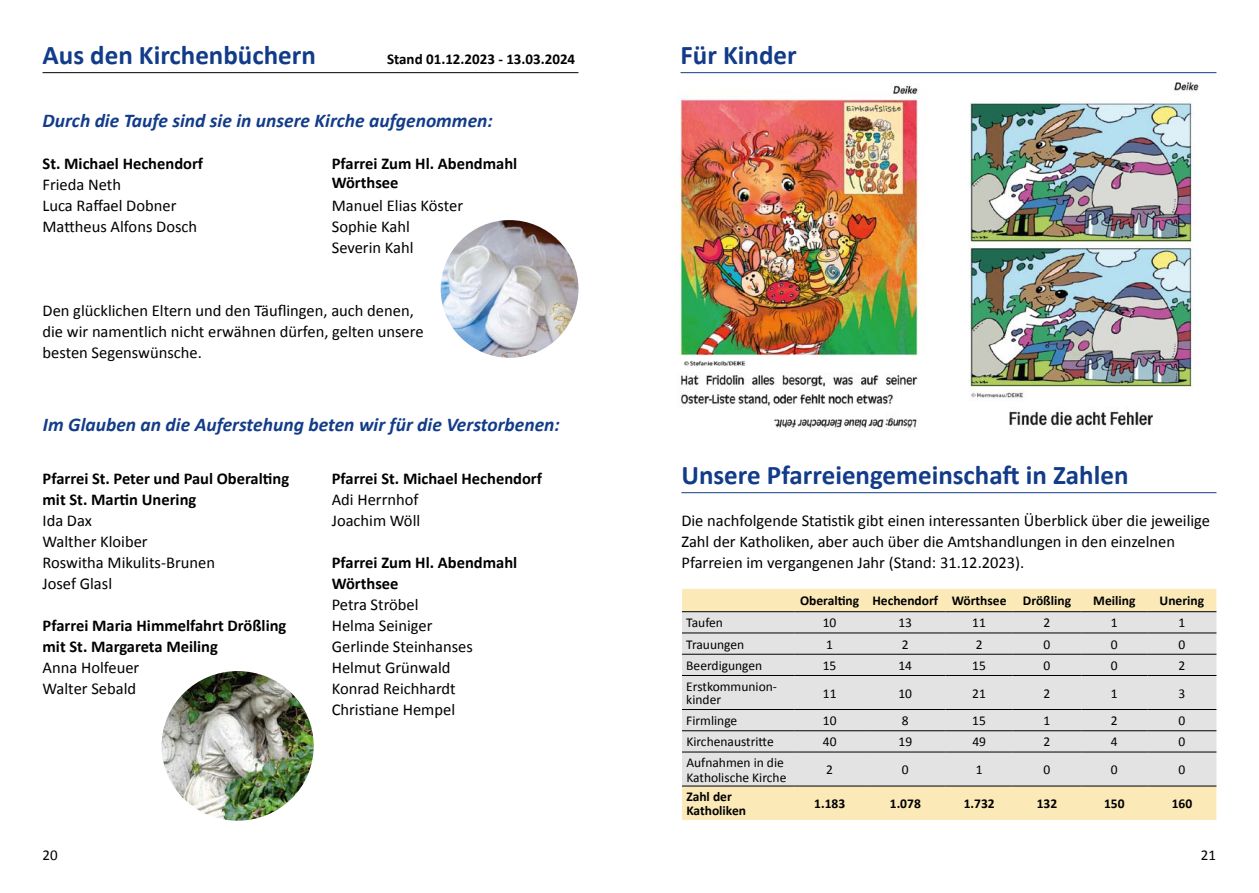
<style>
.page{position:relative;width:1259px;height:893px;background:#fff}
.page>*{position:absolute;margin:0;border:0;box-sizing:border-box;transform-origin:0 0}
.t1{font:700 27px "Calibri";color:#123c89}
.t2{font:italic 700 19.5px "Calibri";color:#123c89}
.t3{font:16.5px/21px "Calibri";color:#000}
.t4{font:700 16.5px/21px "Calibri";color:#000}
.t5{font:700 15px "Calibri";color:#000}
.t6{font:15px "Calibri";color:#000}
.t7{font:13.5px/13.5px "Calibri";color:#000}
.t8{font:700 13.5px/13.5px "Calibri";color:#000}
</style>
<div class="page">
<hr style="left:43px;top:72px;width:535px;height:1px;background:#000">
<img style="left:162px;top:671px;width:152px;height:150px">
<img style="left:441px;top:220px;width:137px;height:138px;border-radius:69px">
<div style="left:682px;top:589px;width:534px;height:231px;background:#fbeab7"></div>
<svg style="left:682px;top:612px;width:534px;height:21px;background:#dadadb"></svg>
<div style="left:682px;top:634px;width:534px;height:152px;background:#e3e3e4"></div>
<hr style="left:682px;top:654px;width:112px;height:1px;background:#000">
<hr style="left:794px;top:654px;width:71px;height:1px;background:#000">
<hr style="left:865px;top:654px;width:80px;height:1px;background:#000">
<hr style="left:945px;top:654px;width:67px;height:1px;background:#000">
<hr style="left:1012px;top:654px;width:69px;height:1px;background:#000">
<hr style="left:1081px;top:654px;width:66px;height:1px;background:#000">
<hr style="left:1147px;top:654px;width:69px;height:1px;background:#000">
<hr style="left:682px;top:675px;width:112px;height:1px;background:#000">
<hr style="left:794px;top:675px;width:71px;height:1px;background:#000">
<hr style="left:865px;top:675px;width:80px;height:1px;background:#000">
<hr style="left:945px;top:675px;width:67px;height:1px;background:#000">
<hr style="left:1012px;top:675px;width:69px;height:1px;background:#000">
<hr style="left:1081px;top:675px;width:66px;height:1px;background:#000">
<hr style="left:1147px;top:675px;width:69px;height:1px;background:#000">
<hr style="left:682px;top:709px;width:112px;height:1px;background:#000">
<hr style="left:794px;top:709px;width:71px;height:1px;background:#000">
<hr style="left:865px;top:709px;width:80px;height:1px;background:#000">
<hr style="left:945px;top:709px;width:67px;height:1px;background:#000">
<hr style="left:1012px;top:709px;width:69px;height:1px;background:#000">
<hr style="left:1081px;top:709px;width:66px;height:1px;background:#000">
<hr style="left:1147px;top:709px;width:69px;height:1px;background:#000">
<hr style="left:682px;top:730px;width:112px;height:1px;background:#000">
<hr style="left:794px;top:730px;width:71px;height:1px;background:#000">
<hr style="left:865px;top:730px;width:80px;height:1px;background:#000">
<hr style="left:945px;top:730px;width:67px;height:1px;background:#000">
<hr style="left:1012px;top:730px;width:69px;height:1px;background:#000">
<hr style="left:1081px;top:730px;width:66px;height:1px;background:#000">
<hr style="left:1147px;top:730px;width:69px;height:1px;background:#000">
<hr style="left:682px;top:752px;width:112px;height:1px;background:#000">
<hr style="left:794px;top:752px;width:71px;height:1px;background:#000">
<hr style="left:865px;top:752px;width:80px;height:1px;background:#000">
<hr style="left:945px;top:752px;width:67px;height:1px;background:#000">
<hr style="left:1012px;top:752px;width:69px;height:1px;background:#000">
<hr style="left:1081px;top:752px;width:66px;height:1px;background:#000">
<hr style="left:1147px;top:752px;width:69px;height:1px;background:#000">
<hr style="left:682px;top:786px;width:112px;height:1px;background:#000">
<hr style="left:794px;top:786px;width:71px;height:1px;background:#000">
<hr style="left:865px;top:786px;width:80px;height:1px;background:#000">
<hr style="left:945px;top:786px;width:67px;height:1px;background:#000">
<hr style="left:1012px;top:786px;width:69px;height:1px;background:#000">
<hr style="left:1081px;top:786px;width:66px;height:1px;background:#000">
<hr style="left:1147px;top:786px;width:69px;height:1px;background:#000">
<hr style="left:682px;top:611px;width:112px;height:1px;background:#000">
<hr style="left:794px;top:611px;width:71px;height:1px;background:#000">
<hr style="left:865px;top:611px;width:80px;height:1px;background:#000">
<hr style="left:945px;top:611px;width:67px;height:1px;background:#000">
<hr style="left:1012px;top:611px;width:69px;height:1px;background:#000">
<hr style="left:1081px;top:611px;width:66px;height:1px;background:#000">
<hr style="left:1147px;top:611px;width:69px;height:1px;background:#000">
<hr style="left:682px;top:633px;width:112px;height:1px;background:#000">
<hr style="left:794px;top:633px;width:71px;height:1px;background:#000">
<hr style="left:865px;top:633px;width:80px;height:1px;background:#000">
<hr style="left:945px;top:633px;width:67px;height:1px;background:#000">
<hr style="left:1012px;top:633px;width:69px;height:1px;background:#000">
<hr style="left:1081px;top:633px;width:66px;height:1px;background:#000">
<hr style="left:1147px;top:633px;width:69px;height:1px;background:#000">
<hr style="left:681px;top:492px;width:535px;height:1px;background:#123c89">
<img style="left:679px;top:85px;width:241px;height:344px">
<hr style="left:680px;top:72px;width:536px;height:1px;background:#123c89">
<img style="left:969px;top:82px;width:230px;height:344px">
<h1 class="t1" style="left:43px;top:38px;width:275px">Aus den Kirchenbüchern</h1>
<p class="t5" style="left:387px;top:49px;width:190px">Stand 01.12.2023 - 13.03.2024</p>
<p class="t2" style="left:43px;top:108px;width:452px">Durch die Taufe sind sie in unsere Kirche aufgenommen:</p>
<p class="t4" style="left:43px;top:152px;width:162px">St. Michael Hechendorf</p>
<p class="t3" style="left:43px;top:173px;width:156px">Frieda Neth<br>Luca Raffael Dobner<br>Mattheus Alfons Dosch</p>
<p class="t4" style="left:332px;top:153px;width:187px;line-height:19.5px">Pfarrei Zum Hl. Abendmahl<br>Wörthsee</p>
<p class="t3" style="left:332px;top:194px;width:133px">Manuel Elias Köster<br>Sophie Kahl<br>Severin Kahl</p>
<p class="t3" style="left:43px;top:299px;width:382px">Den glücklichen Eltern und den Täuflingen, auch denen, die wir namentlich nicht erwähnen dürfen, gelten unsere besten Segenswünsche.</p>
<p class="t2" style="left:43px;top:413px;width:518px">Im Glauben an die Auferstehung beten wir für die Verstorbenen:</p>
<p class="t4" style="left:43px;top:467px;width:248px">Pfarrei St. Peter und Paul Oberalting mit St. Martin Unering</p>
<p class="t3" style="left:43px;top:509px;width:174px">Ida Dax<br>Walther Kloiber<br>Roswitha Mikulits-Brunen<br>Josef Glasl</p>
<p class="t4" style="left:43px;top:614px;width:245px">Pfarrei Maria Himmelfahrt Drößling mit St. Margareta Meiling</p>
<p class="t3" style="left:43px;top:656px;width:98px">Anna Holfeuer<br>Walter Sebald</p>
<p class="t4" style="left:332px;top:467px;width:212px">Pfarrei St. Michael Hechendorf</p>
<p class="t3" style="left:332px;top:488px;width:90px">Adi Herrnhof<br>Joachim Wöll</p>
<p class="t4" style="left:332px;top:551px;width:187px">Pfarrei Zum Hl. Abendmahl<br>Wörthsee</p>
<p class="t3" style="left:332px;top:593px;width:143px">Petra Ströbel<br>Helma Seiniger<br>Gerlinde Steinhanses<br>Helmut Grünwald<br>Konrad Reichhardt<br>Christiane Hempel</p>
<h1 class="t1" style="left:680px;top:38px;width:118px">Für Kinder</h1>
<h1 class="t1" style="left:681px;top:458px;width:448px">Unsere Pfarreiengemeinschaft in Zahlen</h1>
<p class="t3" style="left:681px;top:509px;width:530px">Die nachfolgende Statistik gibt einen interessanten Überblick über die jeweilige<br>Zahl der Katholiken, aber auch über die Amtshandlungen in den einzelnen<br>Pfarreien im vergangenen Jahr (Stand: 31.12.2023).</p>
<p class="t8" style="left:800px;top:593px;width:272px">Oberalting Hechendorf Wörthsee Drößling</p>
<p class="t8" style="left:1093px;top:593px;width:44px">Meiling</p>
<p class="t8" style="left:1159px;top:593px;width:46px">Unering</p>
<p class="t7" style="left:686px;top:615px;width:38px">Taufen</p>
<p class="t7" style="left:823px;top:615px;width:15px">10</p>
<p class="t7" style="left:898px;top:615px;width:15px">13</p>
<p class="t7" style="left:972px;top:615px;width:15px">11</p>
<p class="t7" style="left:1043px;top:615px;width:8px">2</p>
<p class="t7" style="left:1111px;top:615px;width:8px">1</p>
<p class="t7" style="left:1178px;top:615px;width:8px">1</p>
<p class="t7" style="left:686px;top:637px;width:59px">Trauungen</p>
<p class="t7" style="left:826px;top:637px;width:8px">1</p>
<p class="t7" style="left:902px;top:637px;width:8px">2</p>
<p class="t7" style="left:975px;top:637px;width:8px">2</p>
<p class="t7" style="left:1043px;top:637px;width:8px">0</p>
<p class="t7" style="left:1111px;top:637px;width:8px">0</p>
<p class="t7" style="left:1178px;top:637px;width:8px">0</p>
<p class="t7" style="left:686px;top:658px;width:78px">Beerdigungen</p>
<p class="t7" style="left:823px;top:658px;width:15px">15</p>
<p class="t7" style="left:898px;top:658px;width:15px">14</p>
<p class="t7" style="left:972px;top:658px;width:15px">15</p>
<p class="t7" style="left:1043px;top:658px;width:8px">0</p>
<p class="t7" style="left:1111px;top:658px;width:8px">0</p>
<p class="t7" style="left:1178px;top:658px;width:8px">2</p>
<p class="t7" style="left:686px;top:679px;width:92px">Erstkommunion&shy;kinder</p>
<p class="t7" style="left:823px;top:686px;width:15px">11</p>
<p class="t7" style="left:898px;top:686px;width:15px">10</p>
<p class="t7" style="left:972px;top:686px;width:15px">21</p>
<p class="t7" style="left:1043px;top:686px;width:8px">2</p>
<p class="t7" style="left:1111px;top:686px;width:8px">1</p>
<p class="t7" style="left:1178px;top:686px;width:8px">3</p>
<p class="t7" style="left:686px;top:713px;width:53px">Firmlinge</p>
<p class="t7" style="left:823px;top:713px;width:15px">10</p>
<p class="t7" style="left:902px;top:713px;width:8px">8</p>
<p class="t7" style="left:972px;top:713px;width:15px">15</p>
<p class="t7" style="left:1043px;top:713px;width:8px">1</p>
<p class="t7" style="left:1111px;top:713px;width:8px">2</p>
<p class="t7" style="left:1178px;top:713px;width:8px">0</p>
<p class="t7" style="left:686px;top:735px;width:89px">Kirchenaustritte</p>
<p class="t7" style="left:823px;top:735px;width:15px">40</p>
<p class="t7" style="left:898px;top:735px;width:15px">19</p>
<p class="t7" style="left:972px;top:735px;width:15px">49</p>
<p class="t7" style="left:1043px;top:735px;width:8px">2</p>
<p class="t7" style="left:1111px;top:735px;width:8px">4</p>
<p class="t7" style="left:1178px;top:735px;width:8px">0</p>
<p class="t7" style="left:686px;top:754px;width:102px;line-height:15px">Aufnahmen in die<br>Katholische Kirche</p>
<p class="t7" style="left:826px;top:762px;width:8px">2</p>
<p class="t7" style="left:902px;top:762px;width:8px">0</p>
<p class="t7" style="left:975px;top:762px;width:8px">1</p>
<p class="t7" style="left:1043px;top:762px;width:8px">0</p>
<p class="t7" style="left:1111px;top:762px;width:8px">0</p>
<p class="t7" style="left:1178px;top:762px;width:8px">0</p>
<p class="t8" style="left:686px;top:789px;width:61px">Zahl der<br>Katholiken</p>
<p class="t8" style="left:814px;top:796px;width:32px">1.183</p>
<p class="t8" style="left:890px;top:796px;width:32px">1.078</p>
<p class="t8" style="left:963px;top:796px;width:32px">1.732</p>
<p class="t8" style="left:1036px;top:796px;width:22px">132</p>
<p class="t8" style="left:1104px;top:796px;width:22px">150</p>
<p class="t8" style="left:1171px;top:796px;width:22px">160</p>
<p class="t6" style="left:43px;top:846px;width:17px">20</p>
<p class="t6" style="left:1200px;top:846px;width:17px">21</p>
</div>
